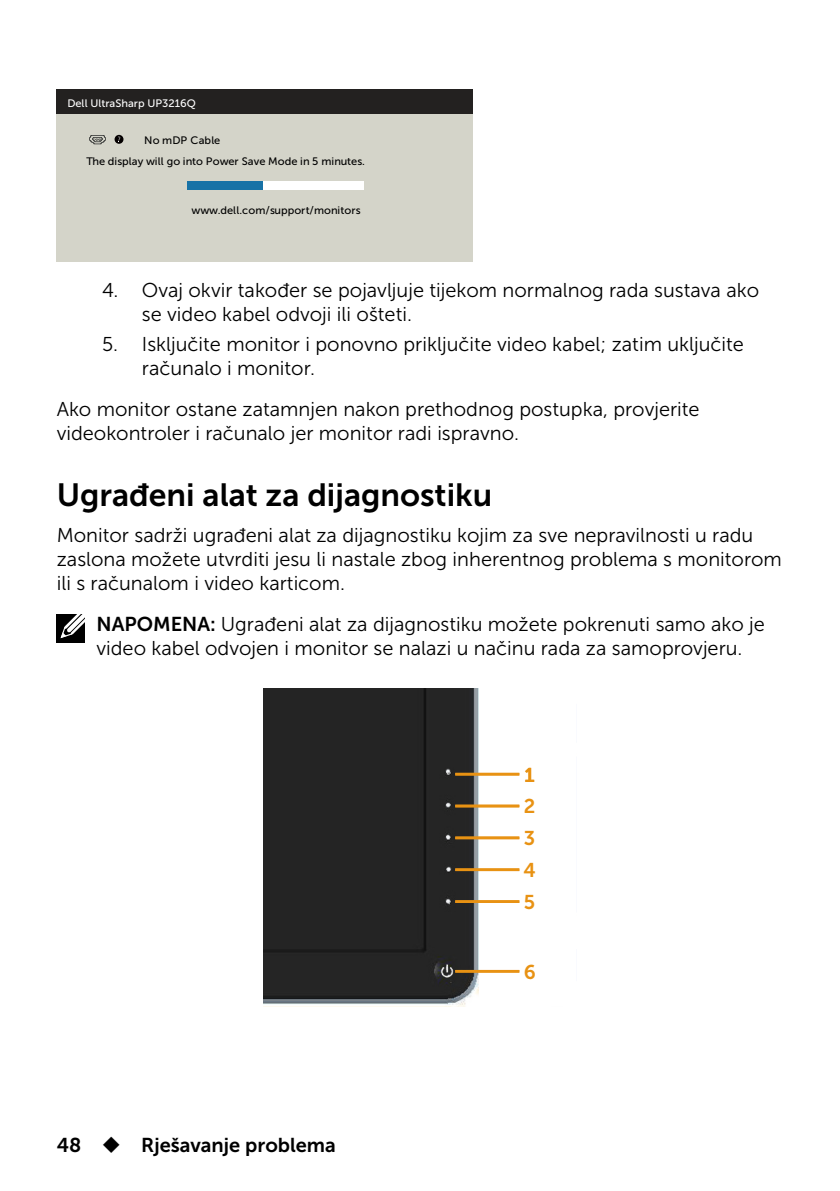
<style>
.page{position:relative;width:840px;height:1191px;background:#fff}
.page>*{position:absolute;margin:0;border:0;box-sizing:border-box;transform-origin:0 0}
.Head2{font:32px "Museo Sans For Dell 700";color:#000}
.Paragraph{font:20px/24px "Museo Sans For Dell 300";color:#000}
.item_number{font:20px/24px "Museo Sans For Dell 300";color:#000}
.note{font:20px/24px "Museo Sans For Dell 300";color:#000}
.t1{font:20px "Museo Sans For Dell 700";color:#000}
.t2{font:20px/31.8px "Museo Sans For Dell 700";color:#e89213;text-align:justify}
.t3{font:10.8px/21.6px "Museo Sans For Dell 500";letter-spacing:.005em;color:#000}
.t4{font:10.8px "Museo Sans For Dell 500";color:#fff}
.s1{font-family:"Museo Sans For Dell 700"}
</style>
<div class="page">
<div style="left:57px;top:89px;width:415px;height:25px;background:#232120"></div>
<div style="left:57px;top:114px;width:415px;height:147px;background:#d4d4c9"></div>
<svg style="left:114px;top:135px;width:9px;height:9px"></svg>
<div style="left:187px;top:182px;width:176px;height:8px;background:#fff"></div>
<div style="left:187px;top:182px;width:76px;height:8px;background:#1772a6"></div>
<img style="left:89px;top:135px;width:17px;height:10px">
<div style="left:57px;top:614px;width:28px;height:28px;background:#000"></div>
<svg style="left:60px;top:614px;width:25px;height:25px"></svg>
<img style="left:264px;top:688px;width:215px;height:318px">
<hr style="left:455px;top:773px;width:64px;height:2px;background:#e89213">
<hr style="left:455px;top:804px;width:64px;height:3px;background:#e89213">
<hr style="left:455px;top:836px;width:64px;height:3px;background:#e89213">
<hr style="left:455px;top:868px;width:64px;height:3px;background:#e89213">
<hr style="left:455px;top:900px;width:64px;height:3px;background:#e89213">
<hr style="left:455px;top:970px;width:64px;height:2px;background:#e89213">
<p class="t4" style="left:67px;top:97px;width:130px">Dell UltraSharp UP3216Q</p>
<p class="t3" style="left:86px;top:129px;width:280px;text-indent:58px">No mDP Cable<br>The display will go into Power Save Mode in 5 minutes.</p>
<p class="t3" style="left:191px;top:199px;width:170px">www.dell.com/support/monitors</p>
<p class="item_number" style="left:142px;top:278px;width:618px;text-indent:-40px">4. Ovaj okvir također se pojavljuje tijekom normalnog rada sustava ako se video kabel odvoji ili ošteti.</p>
<p class="item_number" style="left:142px;top:332px;width:603px;text-indent:-40px">5. Isključite monitor i ponovno priključite video kabel; zatim uključite računalo i monitor.</p>
<p class="Paragraph" style="left:57px;top:397px;width:644px">Ako monitor ostane zatamnjen nakon prethodnog postupka, provjerite videokontroler i računalo jer monitor radi ispravno.</p>
<p class="Head2" style="left:57px;top:477px;width:437px">Ugrađeni alat za dijagnostiku</p>
<p class="Paragraph" style="left:57px;top:523px;width:726px">Monitor sadrži ugrađeni alat za dijagnostiku kojim za sve nepravilnosti u radu zaslona možete utvrditi jesu li nastale zbog inherentnog problema s monitorom ili s računalom i video karticom.</p>
<p class="note" style="left:96px;top:612px;width:669px"><span class="s1">NAPOMENA:</span> Ugrađeni alat za dijagnostiku možete pokrenuti samo ako je video kabel odvojen i monitor se nalazi u načinu rada za samoprovjeru.</p>
<p class="t2" style="left:523px;top:758px;width:14px">1<br>2<br>3<br>4<br>5</p>
<p class="t1" style="left:57px;top:1133px;width:280px">48 ◆ Rješavanje problema</p>
<p class="t2" style="left:523px;top:955px;width:14px">6</p>
</div>
